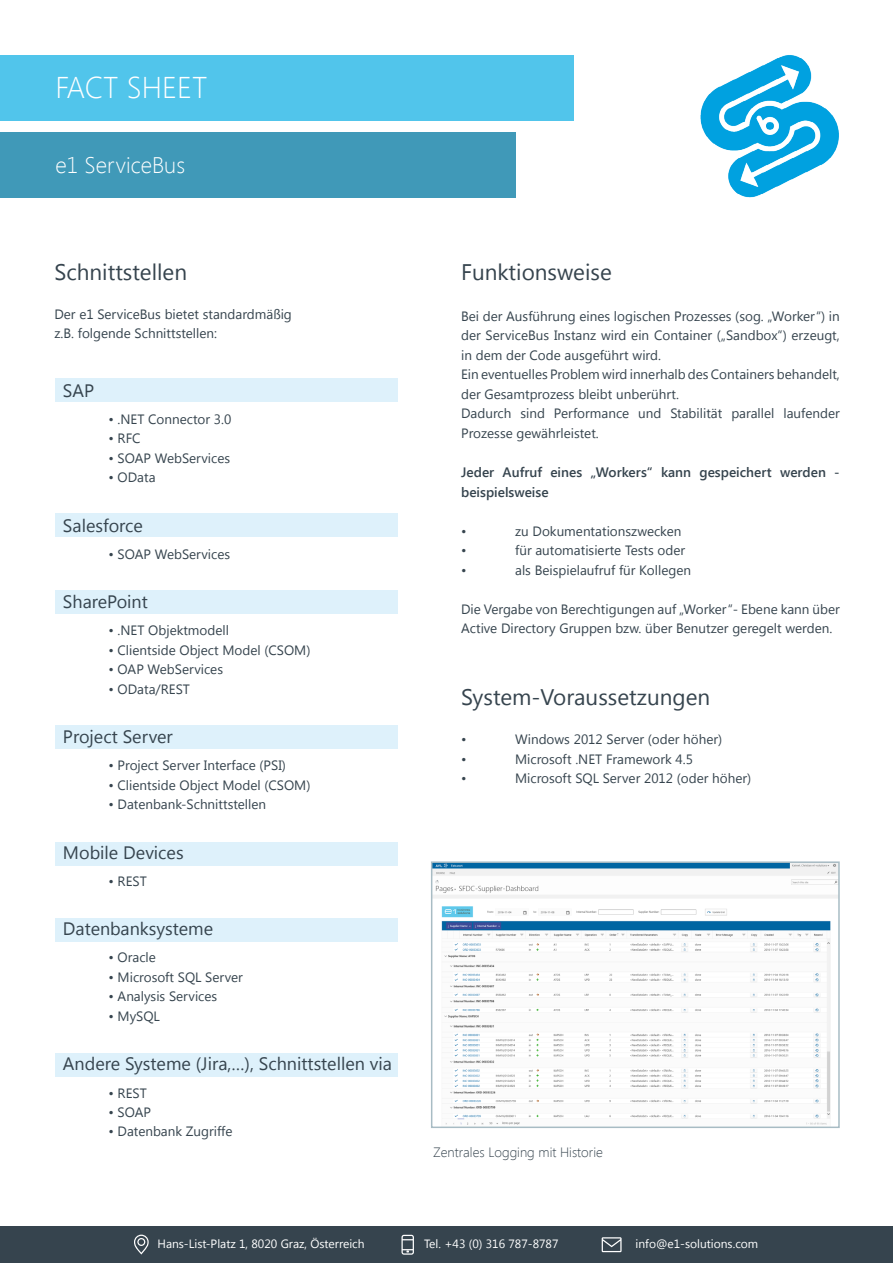
<style>
.page{position:relative;width:893px;height:1263px;background:#fff}
.page>*{position:absolute;margin:0;border:0;box-sizing:border-box;transform-origin:0 0}
.t1{font:300 30px "Segoe UI";color:#fff}
.t2{font:22.5px "Segoe UI";color:#36444e}
.t3{font:300 22.5px "Segoe UI";color:#fff}
.t4{font:18px "Segoe UI";color:#36444e}
.t5{font:600 13.65px/19.5px "Segoe UI";color:#36444e}
.t6{font:13.5px/19.5px "Segoe UI";color:#36444e}
.t7{font:300 13.5px "Segoe UI";color:#36444e}
.t8{font:12px "Segoe UI";color:#fff}
</style>
<div class="page">
<img style="left:700px;top:55px;width:139px;height:143px">
<div style="left:56px;top:591px;width:342px;height:23px;background:#def1fb"></div>
<div style="left:56px;top:725px;width:342px;height:24px;background:#def1fb"></div>
<div style="left:56px;top:842px;width:342px;height:23px;background:#def1fb"></div>
<div style="left:56px;top:918px;width:342px;height:23px;background:#def1fb"></div>
<div style="left:56px;top:1053px;width:342px;height:23px;background:#def1fb"></div>
<div style="left:56px;top:513px;width:342px;height:24px;background:#def1fb"></div>
<div style="left:56px;top:378px;width:342px;height:23px;background:#def1fb"></div>
<div style="left:0;top:1226px;width:893px;height:37px;background:#36444e"></div>
<svg style="left:134px;top:1234px;width:15px;height:20px"></svg>
<svg style="left:602px;top:1237px;width:20px;height:15px"></svg>
<svg style="left:401px;top:1235px;width:13px;height:20px"></svg>
<div style="left:0;top:55px;width:573px;height:66px;background:#51c5eb"></div>
<div style="left:0;top:132px;width:516px;height:66px;background:#4099b8"></div>
<img style="left:434px;top:864px;width:403px;height:261px">
<div style="left:431px;top:861px;width:409px;height:267px;border:2px solid #a8bcc4"></div>
<h1 class="t1" style="left:55px;top:67px;width:153px">FACT SHEET</h1>
<h2 class="t3" style="left:55px;top:150px;width:131px">e1 ServiceBus</h2>
<h2 class="t2" style="left:54px;top:256px;width:134px">Schnittstellen</h2>
<p class="t6" style="left:54px;top:304px;width:239px">Der e1 ServiceBus bietet standardmäßig z.B. folgende Schnittstellen:</p>
<h3 class="t4" style="left:63px;top:378px;width:33px">SAP</h3>
<p class="t6" style="left:108px;top:409px;width:124px">• .NET Connector 3.0</p>
<p class="t6" style="left:108px;top:428px;width:34px">• RFC</p>
<p class="t6" style="left:108px;top:448px;width:123px">• SOAP WebServices</p>
<p class="t6" style="left:108px;top:467px;width:49px">• OData</p>
<h3 class="t4" style="left:63px;top:513px;width:82px">Salesforce</h3>
<p class="t6" style="left:108px;top:544px;width:123px">• SOAP WebServices</p>
<h3 class="t4" style="left:63px;top:589px;width:86px">SharePoint</h3>
<p class="t6" style="left:108px;top:620px;width:122px">• .NET Objektmodell</p>
<p class="t6" style="left:108px;top:640px;width:203px">• Clientside Object Model (CSOM)</p>
<p class="t6" style="left:108px;top:659px;width:116px">• OAP WebServices</p>
<p class="t6" style="left:108px;top:679px;width:83px">• OData/REST</p>
<h3 class="t4" style="left:63px;top:724px;width:111px">Project Server</h3>
<p class="t6" style="left:108px;top:755px;width:179px">• Project Server Interface (PSI)</p>
<p class="t6" style="left:108px;top:775px;width:203px">• Clientside Object Model (CSOM)</p>
<p class="t6" style="left:108px;top:794px;width:159px">• Datenbank-Schnittstellen</p>
<h3 class="t4" style="left:63px;top:840px;width:122px">Mobile Devices</h3>
<p class="t6" style="left:108px;top:871px;width:40px">• REST</p>
<h3 class="t4" style="left:63px;top:916px;width:152px">Datenbanksysteme</h3>
<p class="t6" style="left:108px;top:947px;width:49px">• Oracle</p>
<p class="t6" style="left:108px;top:967px;width:136px">• Microsoft SQL Server</p>
<p class="t6" style="left:108px;top:986px;width:110px">• Analysis Services</p>
<p class="t6" style="left:108px;top:1006px;width:53px">• MySQL</p>
<h3 class="t4" style="left:63px;top:1051px;width:331px">Andere Systeme (Jira,…), Schnittstellen via</h3>
<p class="t6" style="left:108px;top:1082px;width:40px">• REST</p>
<p class="t6" style="left:108px;top:1102px;width:44px">• SOAP</p>
<p class="t6" style="left:108px;top:1121px;width:126px">• Datenbank Zugriffe</p>
<h2 class="t2" style="left:461px;top:256px;width:152px">Funktionsweise</h2>
<p class="t6" style="left:461px;top:306px;width:380px">Bei der Ausführung eines logischen Prozesses (sog. „Worker“) in der ServiceBus Instanz wird ein Container („Sandbox“) erzeugt, in dem der Code ausgeführt wird.<br>Ein eventuelles Problem wird innerhalb des Containers behandelt, der Gesamtprozess bleibt unberührt.<br>Dadurch sind Performance und Stabilität parallel laufender Prozesse gewährleistet.</p>
<p class="t5" style="left:461px;top:462px;width:380px">Jeder Aufruf eines „Workers“ kann gespeichert werden - beispielsweise</p>
<p class="t6" style="left:461px;top:520px;width:7px">•</p>
<p class="t6" style="left:515px;top:520px;width:168px">zu Dokumentationszwecken</p>
<p class="t6" style="left:461px;top:540px;width:7px">•</p>
<p class="t6" style="left:515px;top:540px;width:171px">für automatisierte Tests oder</p>
<p class="t6" style="left:461px;top:559px;width:7px">•</p>
<p class="t6" style="left:515px;top:559px;width:177px">als Beispielaufruf für Kollegen</p>
<p class="t6" style="left:461px;top:598px;width:380px">Die Vergabe von Berechtigungen auf „Worker“- Ebene kann über<br>Active Directory Gruppen bzw. über Benutzer geregelt werden.</p>
<h2 class="t2" style="left:461px;top:681px;width:251px">System-Voraussetzungen</h2>
<p class="t6" style="left:461px;top:729px;width:7px">•</p>
<p class="t6" style="left:515px;top:729px;width:209px">Windows 2012 Server (oder höher)</p>
<p class="t6" style="left:461px;top:748px;width:7px">•</p>
<p class="t6" style="left:515px;top:748px;width:179px">Microsoft .NET Framework 4.5</p>
<p class="t6" style="left:461px;top:768px;width:7px">•</p>
<p class="t6" style="left:515px;top:768px;width:238px">Microsoft SQL Server 2012 (oder höher)</p>
<p class="t7" style="left:433px;top:1143px;width:171px">Zentrales Logging mit Historie</p>
<p class="t8" style="left:157px;top:1235px;width:209px">Hans-List-Platz 1, 8020 Graz, Österreich</p>
<p class="t8" style="left:424px;top:1235px;width:136px">Tel. +43 (0) 316 787-8787</p>
<p class="t8" style="left:635px;top:1235px;width:124px">info@e1-solutions.com</p>
</div>
